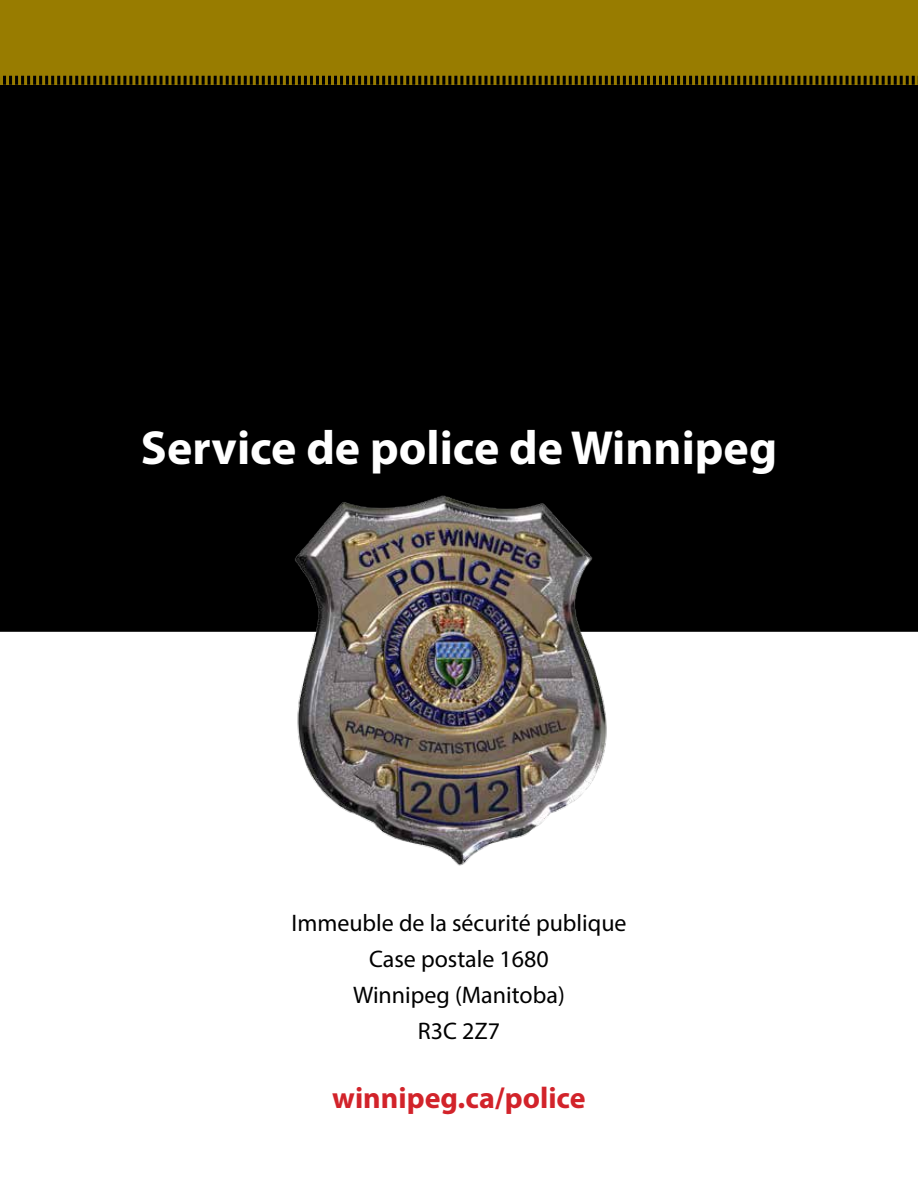
<style>
.page{position:relative;width:918px;height:1188px;background:#fff}
.page>*{position:absolute;margin:0;border:0;box-sizing:border-box;transform-origin:0 0}
.t1{font:700 48px "Myriad Pro";color:#fff}
.t2{font:700 30px "Myriad Pro";color:#d2232a}
.t3{font:24px/36px "Myriad Pro";color:#000;text-align:center}
</style>
<div class="page">
<div style="left:0;top:85px;width:918px;height:547px;background:#000"></div>
<img style="left:290px;top:492px;width:321px;height:374px">
<div style="left:0;top:0;width:918px;height:85px;background:#987c00"></div>
<svg style="left:3px;top:76px;width:915px;height:9px"></svg>
<h1 class="t1" style="left:141px;top:417px;width:638px">Service de police de Winnipeg</h1>
<p class="t3" style="left:291px;top:904px;width:337px">Immeuble de la sécurité publique<br>Case postale 1680<br>Winnipeg (Manitoba)<br>R3C 2Z7</p>
<p class="t2" style="left:332px;top:1078px;width:255px">winnipeg.ca/police</p>
</div>
